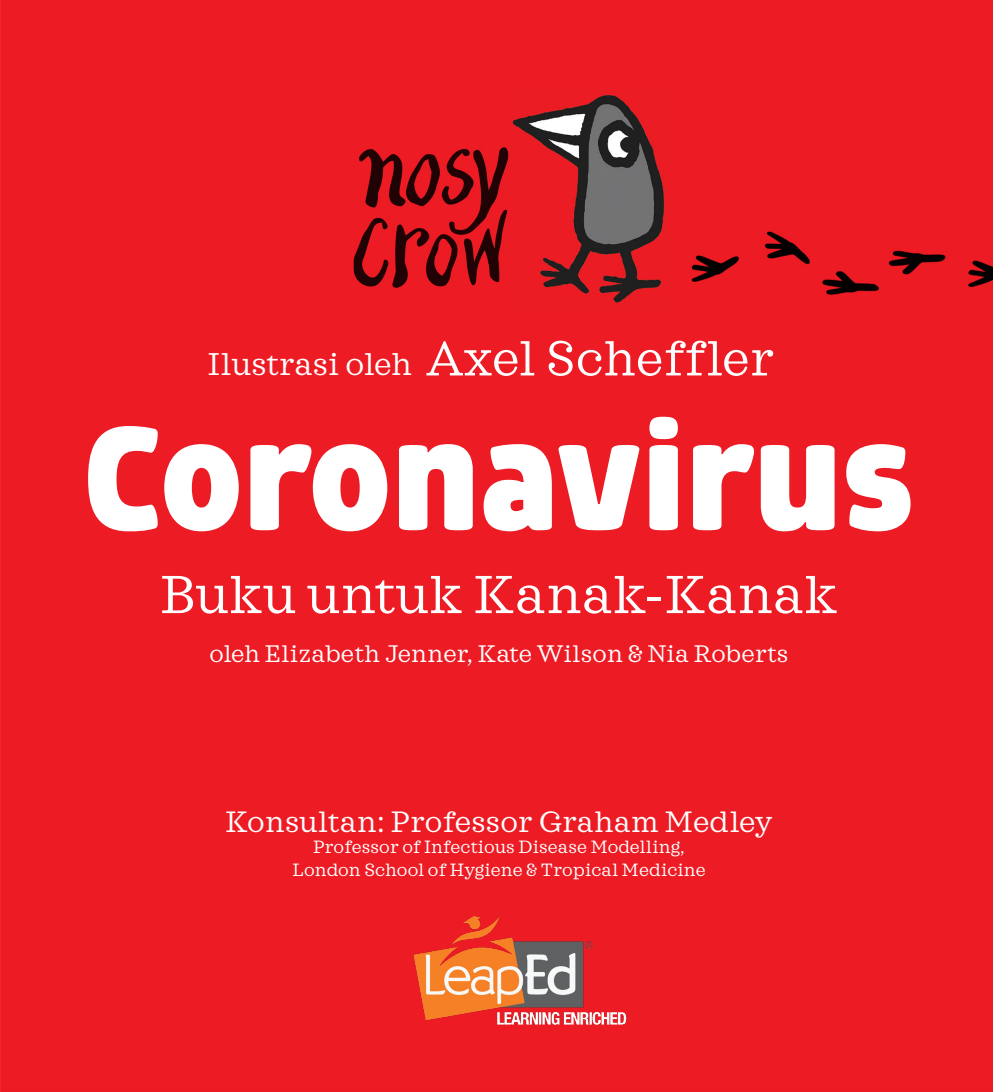
<style>
.page{position:relative;width:993px;height:1092px;background:#fff}
.page>*{position:absolute;margin:0;border:0;box-sizing:border-box;transform-origin:0 0}
.t1{font:800 172.2px "Morl";color:#fff}
.t2{font:54.6px "Sagona Book DEMO";letter-spacing:.01em;color:#fff}
.t3{font:32.2px "Sagona Book DEMO";letter-spacing:.01em;color:#fff}
.t4{font:30.1px "Sagona Book DEMO";letter-spacing:.01em;color:#fff}
.t5{font:24.5px "Sagona Book DEMO";letter-spacing:.01em;color:#fff}
.t6{font:18.2px/22.4px "Sagona Book DEMO";letter-spacing:.01em;color:#fff;text-align:center}
.s1{font-size:50.4px}
</style>
<div class="page">
<div style="left:0;top:0;width:992px;height:1091px;background:#ed1b24"></div>
<img style="left:404px;top:911px;width:229px;height:118px">
<p class="t3" style="left:208px;top:350px;width:567px">Ilustrasi oleh <span class="s1">Axel Scheffler</span></p>
<p class="t1" style="left:84px;top:378px;width:831px">Coronavirus</p>
<p class="t2" style="left:160px;top:569px;width:678px">Buku untuk Kanak-Kanak</p>
<p class="t5" style="left:209px;top:643px;width:580px">oleh Elizabeth Jenner, Kate Wilson &amp; Nia Roberts</p>
<p class="t4" style="left:225px;top:808px;width:548px">Konsultan: Professor Graham Medley</p>
<p class="t6" style="left:292px;top:836px;width:414px">Professor of Infectious Disease Modelling,<br>London School of Hygiene &amp; Tropical Medicine</p>
</div>
